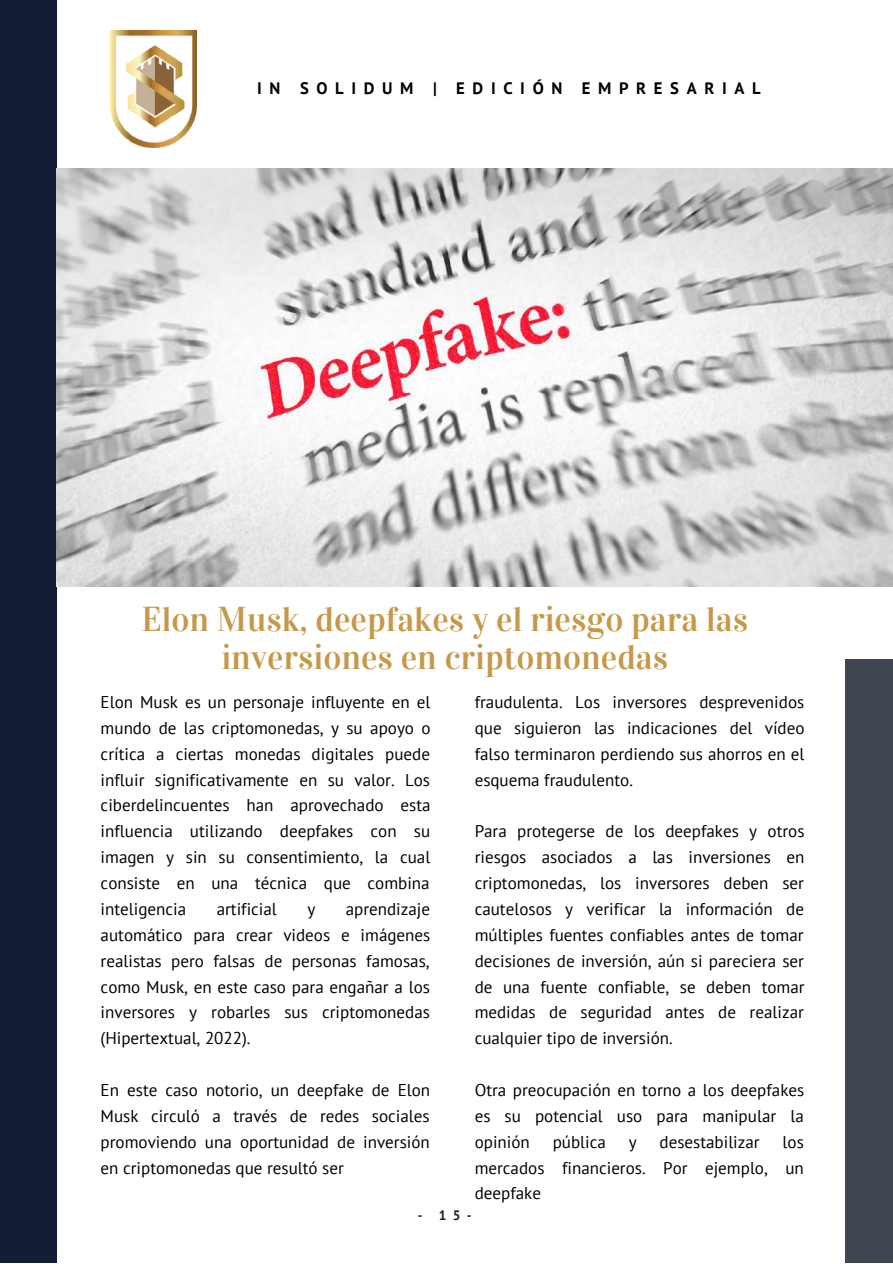
<style>
.page{position:relative;width:893px;height:1264px;background:#fff}
.page>*{position:absolute;margin:0;border:0;box-sizing:border-box;transform-origin:0 0}
.t1{font:34.5px/38.2px "Vidaloka";color:#c6994a;text-align:center}
.t2{font:17.1px/25.8px "PT Sans";color:#000;text-align:justify}
.t3{font:700 16.65px "PT Sans";letter-spacing:.46em;color:#000}
.t4{font:700 13.65px "PT Sans";color:#131d35}
</style>
<div class="page">
<div style="left:845px;top:659px;width:47px;height:603px;background:#3f4652"></div>
<div style="left:0;top:0;width:56px;height:1262px;background:#131d35"></div>
<img style="left:110px;top:31px;width:87px;height:116px">
<img style="left:57px;top:168px;width:835px;height:418px">
<p class="t3" style="left:257px;top:77px;width:505px">IN SOLIDUM | EDICIÓN EMPRESARIAL</p>
<h1 class="t1" style="left:141px;top:600px;width:608px">Elon Musk, deepfakes y el riesgo para las inversiones en criptomonedas</h1>
<p class="t2" style="left:101px;top:688px;width:331px">Elon Musk es un personaje influyente en el mundo de las criptomonedas, y su apoyo o crítica a ciertas monedas digitales puede influir significativamente en su valor. Los ciberdelincuentes han aprovechado esta influencia utilizando deepfakes con su imagen y sin su consentimiento, la cual consiste en una técnica que combina inteligencia</p>
<p class="t2" style="left:101px;top:895px;width:331px;text-indent:245px">aprendizaje automático para crear videos e imágenes realistas pero falsas de personas famosas, como Musk, en este caso para engañar a los inversores y robarles sus criptomonedas (Hipertextual, 2022).</p>
<p class="t2" style="left:101px;top:1076px;width:331px">En este caso notorio, un deepfake de Elon Musk circuló a través de redes sociales promoviendo una oportunidad de inversión en criptomonedas que resultó ser</p>
<p class="t2" style="left:217px;top:895px;width:62px">artificial</p>
<p class="t2" style="left:307px;top:895px;width:9px">y</p>
<p class="t2" style="left:474px;top:688px;width:331px">fraudulenta. Los inversores desprevenidos que siguieron las indicaciones del vídeo falso terminaron perdiendo sus ahorros en el esquema fraudulento.</p>
<p class="t2" style="left:474px;top:818px;width:331px">Para protegerse de los deepfakes y otros riesgos asociados a las inversiones en criptomonedas, los inversores deben ser cautelosos y verificar la información de múltiples fuentes confiables antes de tomar decisiones de inversión, aún si pareciera ser de una fuente confiable, se deben tomar medidas de seguridad antes de realizar cualquier tipo de inversión.</p>
<p class="t2" style="left:474px;top:1076px;width:331px">Otra preocupación en torno a los deepfakes es su potencial uso para manipular la opinión</p>
<p class="t2" style="left:552px;top:1128px;width:55px">pública</p>
<p class="t2" style="left:628px;top:1128px;width:9px">y</p>
<p class="t2" style="left:659px;top:1128px;width:102px">desestabilizar</p>
<p class="t2" style="left:474px;top:1128px;width:331px;text-indent:308px">los mercados financieros. Por ejemplo, un deepfake</p>
<p class="t4" style="left:418px;top:1206px;width:55px">- 15-</p>
</div>
